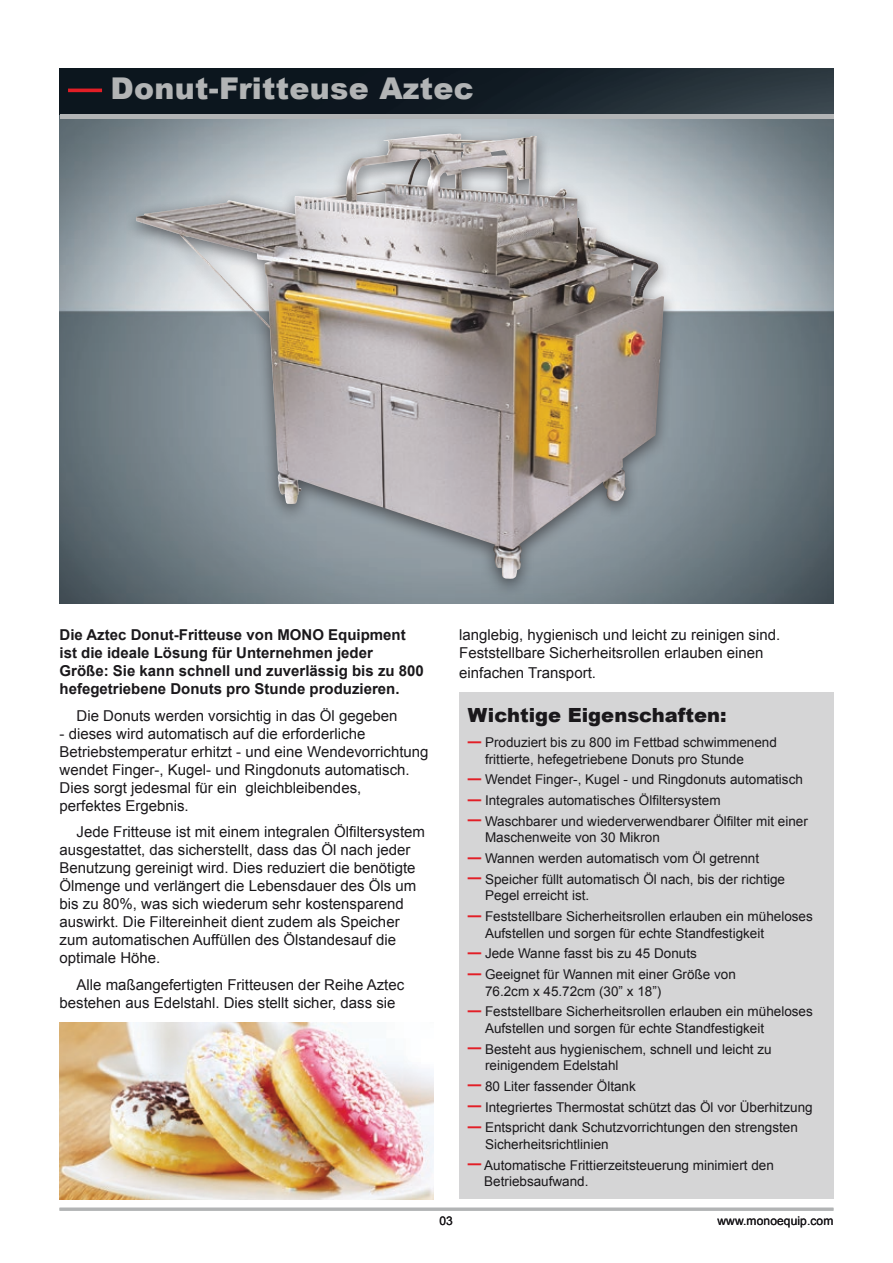
<style>
.page{position:relative;width:893px;height:1263px;background:#fff}
.page>*{position:absolute;margin:0;border:0;box-sizing:border-box;transform-origin:0 0}
.t1{font:900 30px "Arial";letter-spacing:.01em;color:#b2b4b5}
.t2{font:900 19.5px "Arial";color:#1a181b}
.t3{font:15px/18px "Arial";color:#1a181b}
.t4{font:700 15px/18px "Arial";color:#1a181b}
.t5{font:13.5px/16.5px "Arial";color:#1a181b}
.t6{font:12px "Arial";letter-spacing:.01em;color:#1a181b}
.s1{font-weight:700;color:#e21e26}
</style>
<div class="page">
<hr style="left:60px;top:1208px;width:773px;height:3px;background:#b2b4b5">
<img style="left:60px;top:119px;width:773px;height:485px">
<div style="left:123px;top:124px;width:555px;height:473px;background:#1a181b;opacity:.6"></div>
<img style="left:136px;top:134px;width:528px;height:445px">
<img style="left:60px;top:68px;width:773px;height:47px">
<hr style="left:60px;top:115px;width:773px;height:4px;background:#b2b4b5">
<hr style="left:68px;top:89px;width:34px;height:3px;background:#e21e26">
<div style="left:459px;top:692px;width:374px;height:507px;background:#d5d5d6"></div>
<img style="left:60px;top:1023px;width:374px;height:176px">
<h1 class="t1" style="left:111px;top:72px;width:365px">Donut-Fritteuse Aztec</h1>
<p class="t4" style="left:60px;top:626px;width:366px">Die Aztec Donut-Fritteuse von MONO Equipment ist die ideale Lösung für Unternehmen jeder Größe: Sie kann schnell und zuverlässig bis zu 800 hefegetriebene Donuts pro Stunde produzieren.</p>
<p class="t3" style="left:77px;top:707px;width:322px">Die Donuts werden vorsichtig in das Öl gegeben</p>
<p class="t3" style="left:60px;top:725px;width:371px">- dieses wird automatisch auf die erforderliche Betriebstemperatur erhitzt - und eine Wendevorrichtung wendet Finger-, Kugel- und Ringdonuts automatisch.<br>Dies sorgt jedesmal für ein gleichbleibendes,<br>perfektes Ergebnis.</p>
<p class="t3" style="left:60px;top:823px;width:367px;text-indent:17px">Jede Fritteuse ist mit einem integralen Ölfiltersystem ausgestattet, das sicherstellt, dass das Öl nach jeder Benutzung gereinigt wird. Dies reduziert die benötigte Ölmenge und verlängert die Lebensdauer des Öls um bis zu 80%, was sich wiederum sehr kostensparend auswirkt. Die Filtereinheit dient zudem als Speicher zum automatischen Auffüllen des Ölstandesauf die optimale Höhe.</p>
<p class="t3" style="left:60px;top:976px;width:346px;text-indent:17px">Alle maßangefertigten Fritteusen der Reihe Aztec bestehen aus Edelstahl. Dies stellt sicher, dass sie</p>
<p class="t3" style="left:459px;top:626px;width:322px">langlebig, hygienisch und leicht zu reinigen sind.<br>Feststellbare Sicherheitsrollen erlauben einen</p>
<p class="t3" style="left:459px;top:664px;width:138px">einfachen Transport.</p>
<h2 class="t2" style="left:468px;top:704px;width:260px">Wichtige Eigenschaften:</h2>
<p class="t5" style="left:485px;top:734px;width:293px;text-indent:-17px"><span class="s1">—</span> Produziert bis zu 800 im Fettbad schwimmenend frittierte, hefegetriebene Donuts pro Stunde</p>
<p class="t5" style="left:468px;top:771px;width:337px"><span class="s1">—</span> Wendet Finger-, Kugel - und Ringdonuts automatisch</p>
<p class="t5" style="left:468px;top:792px;width:254px"><span class="s1">—</span> Integrales automatisches Ölfiltersystem</p>
<p class="t5" style="left:485px;top:813px;width:324px;text-indent:-17px"><span class="s1">—</span> Waschbarer und wiederverwendbarer Ölfilter mit einer<br>Maschenweite von 30 Mikron</p>
<p class="t5" style="left:468px;top:850px;width:293px"><span class="s1">—</span> Wannen werden automatisch vom Öl getrennt</p>
<p class="t5" style="left:485px;top:871px;width:302px;text-indent:-17px"><span class="s1">—</span> Speicher füllt automatisch Öl nach, bis der richtige<br>Pegel erreicht ist.</p>
<p class="t5" style="left:485px;top:908px;width:329px;text-indent:-17px"><span class="s1">—</span> Feststellbare Sicherheitsrollen erlauben ein müheloses<br>Aufstellen und sorgen für echte Standfestigkeit</p>
<p class="t5" style="left:468px;top:945px;width:231px"><span class="s1">—</span> Jede Wanne fasst bis zu 45 Donuts</p>
<p class="t5" style="left:485px;top:966px;width:252px;text-indent:-17px"><span class="s1">—</span> Geeignet für Wannen mit einer Größe von<br>76.2cm x 45.72cm (30” x 18”)</p>
<p class="t5" style="left:485px;top:1003px;width:329px;text-indent:-17px"><span class="s1">—</span> Feststellbare Sicherheitsrollen erlauben ein müheloses<br>Aufstellen und sorgen für echte Standfestigkeit</p>
<p class="t5" style="left:485px;top:1041px;width:288px;text-indent:-17px"><span class="s1">—</span> Besteht aus hygienischem, schnell und leicht zu reinigendem Edelstahl</p>
<p class="t5" style="left:468px;top:1078px;width:170px"><span class="s1">—</span> 80 Liter fassender Öltank</p>
<p class="t5" style="left:468px;top:1099px;width:346px"><span class="s1">—</span> Integriertes Thermostat schützt das Öl vor Überhitzung</p>
<p class="t5" style="left:485px;top:1119px;width:314px;text-indent:-17px"><span class="s1">—</span> Entspricht dank Schutzvorrichtungen den strengsten<br>Sicherheitsrichtlinien</p>
<p class="t5" style="left:484px;top:1157px;width:291px;text-indent:-17px"><span class="s1">—</span> Automatische Frittierzeitsteuerung minimiert den<br>Betriebsaufwand.</p>
<p class="t6" style="left:440px;top:1213px;width:15px">03</p>
<p class="t6" style="left:717px;top:1213px;width:117px">www.monoequip.com</p>
</div>
